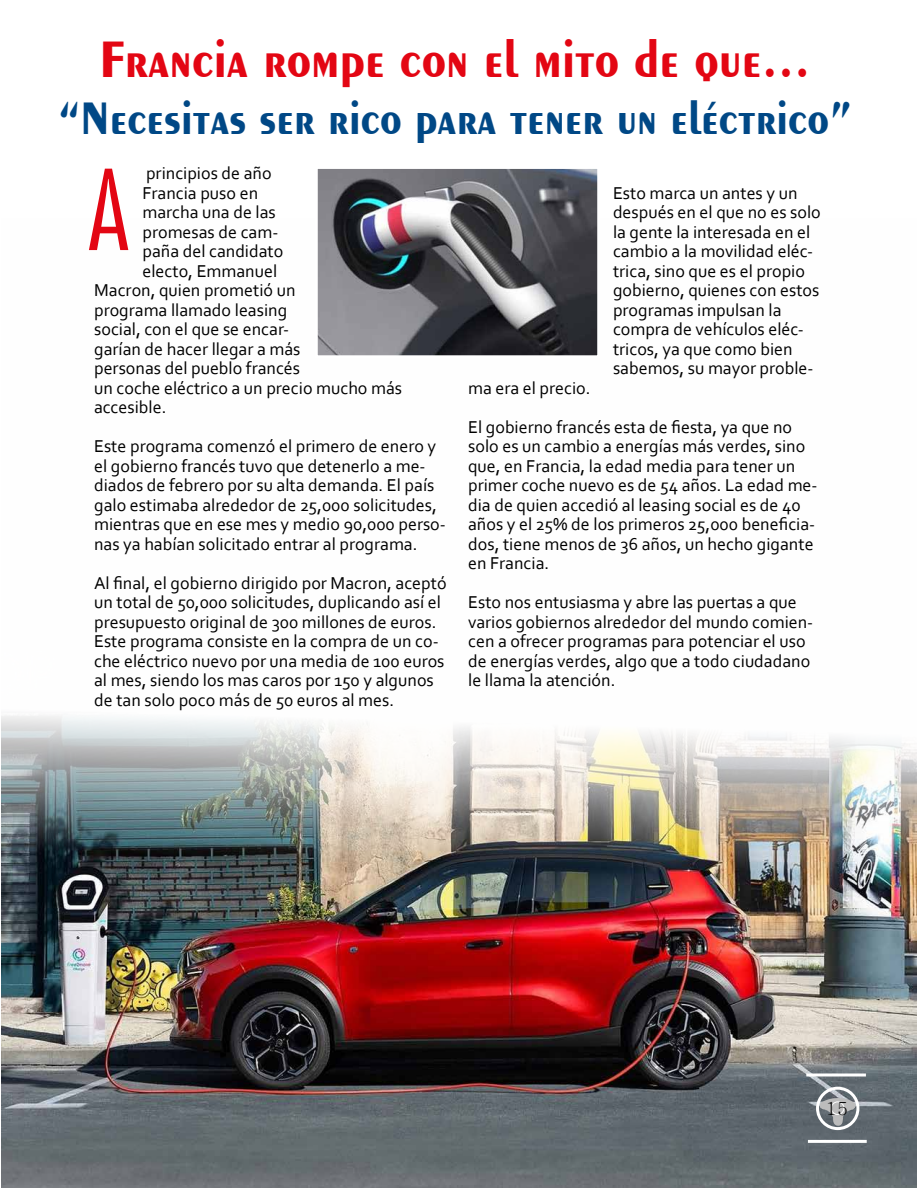
<style>
.page{position:relative;width:918px;height:1188px;background:#fff}
.page>*{position:absolute;margin:0;border:0;box-sizing:border-box;transform-origin:0 0}
.t1{font:300 condensed 108px "Futura";color:#e30613}
.t2{font:700 54px "Exotic 350 BT";color:#e30613;scale:.9 1}
.t3{font:700 48px "Exotic 350 BT";color:#004886;scale:.9 1}
.t4{font:18px/19.5px "Corbel";color:#000}
.t5{font:500 18px "Adobe Myungjo Std";color:#000}
</style>
<div class="page">
<img style="left:2px;top:715px;width:914px;height:473px">
<img style="left:319px;top:170px;width:277px;height:184px">
<div style="left:315px;top:166px;width:285px;height:192px;border:3px solid #fff"></div>
<div style="left:816px;top:1087px;width:43px;height:43px;border:3px solid #fff;border-radius:50%"></div>
<hr style="left:806px;top:1073px;width:60px;height:3px;background:#fff">
<hr style="left:808px;top:1140px;width:59px;height:3px;background:#fff">
<svg style="left:817px;top:1092px;width:41px;height:34px"></svg>
<div style="left:831px;top:1102px;width:13px;height:13px;border:1px solid #fff;border-radius:50%"></div>
<h2 class="t2" style="left:99px;top:27px;width:791px">Francia rompe con el mito de que…</h2>
<h3 class="t3" style="left:58px;top:90px;width:884px">“Necesitas ser rico para tener un eléctrico”</h3>
<p class="t4" style="left:146px;top:163px;width:127px">principios de año</p>
<p class="t4" style="left:142px;top:183px;width:117px">Francia puso en</p>
<p class="t4" style="left:142px;top:202px;width:135px">marcha una de las</p>
<p class="t4" style="left:142px;top:222px;width:137px">promesas de cam-</p>
<p class="t4" style="left:142px;top:241px;width:142px">paña del candidato</p>
<p class="t4" style="left:142px;top:261px;width:136px">electo, Emmanuel</p>
<p class="t4" style="left:94px;top:280px;width:203px">Macron, quien prometió un</p>
<p class="t4" style="left:94px;top:300px;width:195px">programa llamado leasing</p>
<p class="t4" style="left:94px;top:319px;width:196px">social, con el que se encar-</p>
<p class="t4" style="left:94px;top:339px;width:208px">garían de hacer llegar a más</p>
<p class="t4" style="left:94px;top:358px;width:208px">personas del pueblo francés</p>
<p class="t4" style="left:94px;top:378px;width:309px">un coche eléctrico a un precio mucho más</p>
<p class="t4" style="left:94px;top:397px;width:74px">accesible.</p>
<p class="t4" style="left:94px;top:436px;width:353px">Este programa comenzó el primero de enero y el gobierno francés tuvo que detenerlo a me&shy;diados de febrero por su alta demanda. El país galo estimaba alrededor de 25,000 solicitudes, mientras que en ese mes y medio 90,000 perso&shy;nas ya habían solicitado entrar al programa.</p>
<p class="t4" style="left:94px;top:573px;width:354px">Al final, el gobierno dirigido por Macron, aceptó un total de 50,000 solicitudes, duplicando así el presupuesto original de 300 millones de euros.<br>Este programa consiste en la compra de un co&shy;che eléctrico nuevo por una media de 100 euros al mes, siendo los mas caros por 150 y algunos de tan solo poco más de 50 euros al mes.</p>
<h1 class="t1" style="left:89px;top:146px;width:41px">A</h1>
<p class="t4" style="left:613px;top:183px;width:209px">Esto marca un antes y un después en el que no es solo la gente la interesada en el cambio a la movilidad eléc&shy;trica, sino que es el propio gobierno, quienes con estos programas impulsan la compra de vehículos eléc&shy;tricos, ya que como bien sabemos, su mayor proble-</p>
<p class="t4" style="left:468px;top:368px;width:325px;line-height:39px">ma era el precio.<br>El gobierno francés esta de fiesta, ya que no</p>
<p class="t4" style="left:468px;top:436px;width:351px">solo es un cambio a energías más verdes, sino que, en Francia, la edad media para tener un primer coche nuevo es de 54 años. La edad me&shy;dia de quien accedió al leasing social es de 40 años y el 25% de los primeros 25,000 beneficia&shy;dos, tiene menos de 36 años, un hecho gigante en Francia.</p>
<p class="t4" style="left:468px;top:592px;width:347px">Esto nos entusiasma y abre las puertas a que varios gobiernos alrededor del mundo comien&shy;cen a ofrecer programas para potenciar el uso de energías verdes, algo que a todo ciudadano le llama la atención.</p>
<p class="t5" style="left:826px;top:1099px;width:24px">15</p>
</div>
